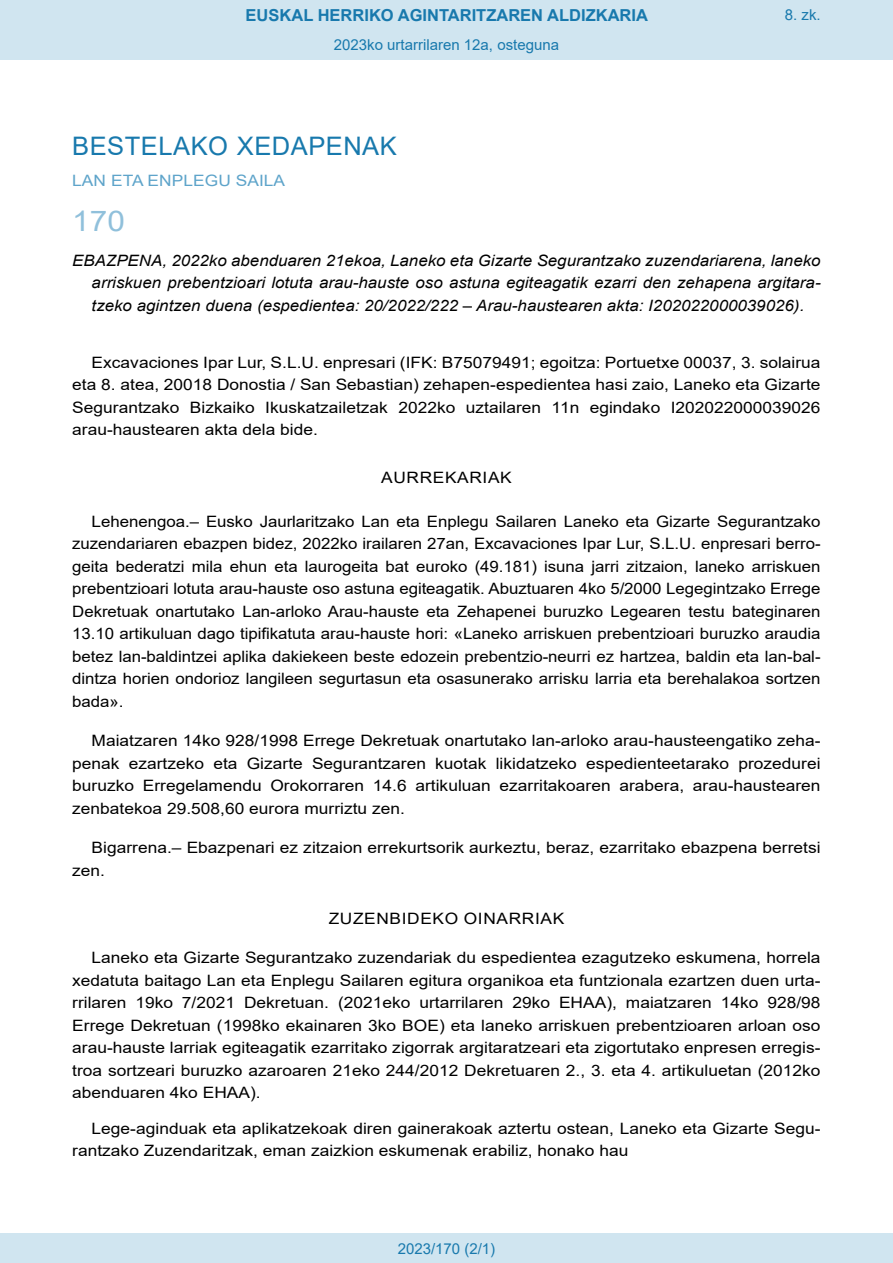
<style>
.page{position:relative;width:893px;height:1263px;background:#fff}
.page>*{position:absolute;margin:0;border:0;box-sizing:border-box;transform-origin:0 0}
.BOPVOrden{font:28.5px "Arial";color:#90c0db;scale:1.11 1}
.BOPVSeccion{font:25.5px "Arial";letter-spacing:.02em;color:#1879ad}
.t1{font:700 16.5px "Arial";color:#1879ad}
.BOPVDetalle{font:15.6px/22.5px "Arial";color:#000;text-align:justify;scale:1.11 1}
.BOPVTitulo{font:italic 15.6px/22.5px "Arial";color:#000;text-align:justify;scale:1.07 1}
.BOPVClave{font:15.6px "Arial";letter-spacing:.035em;color:#000;scale:1.11 1}
.BOPVOrganismo{font:15.6px "Arial";letter-spacing:.005em;color:#5ea4ca;scale:1.11 1}
.Paginacion_Centro{font:15px "Arial";color:#1879ad}
</style>
<div class="page">
<div style="left:0;top:0;width:893px;height:60px;background:#d0e5f0"></div>
<div style="left:0;top:1233px;width:893px;height:30px;background:#d0e5f0"></div>
<p class="t1" style="left:246px;top:3px;width:404px">EUSKAL HERRIKO AGINTARITZAREN ALDIZKARIA</p>
<p class="Paginacion_Centro" style="left:334px;top:35px;width:227px">2023ko urtarrilaren 12a, osteguna</p>
<p class="Paginacion_Centro" style="left:785px;top:5px;width:37px">8. zk.</p>
<p class="BOPVSeccion" style="left:72px;top:128px;width:326px">BESTELAKO XEDAPENAK</p>
<p class="BOPVOrganismo" style="left:72px;top:170px;width:193px">LAN ETA ENPLEGU SAILA</p>
<p class="BOPVOrden" style="left:72px;top:201px;width:49px">170</p>
<p class="BOPVTitulo" style="left:92px;top:249px;width:683px;text-indent:-19px">EBAZPENA, 2022ko abenduaren 21ekoa, Laneko eta Gizarte Segurantzako zuzendariarena, laneko arriskuen prebentzioari lotuta arau-hauste oso astuna egiteagatik ezarri den zehapena argitara&shy;tzeko agintzen duena (espedientea: 20/2022/222 – Arau-haustearen akta: I202022000039026).</p>
<p class="BOPVDetalle" style="left:72px;top:351px;width:676px;text-indent:19px">Excavaciones Ipar Lur, S.L.U. enpresari (IFK: B75079491; egoitza: Portuetxe 00037, 3. solairua eta 8. atea, 20018 Donostia / San Sebastian) zehapen-espedientea hasi zaio, Laneko eta Gizarte Segurantzako Bizkaiko Ikuskatzailetzak 2022ko uztailaren 11n egindako I202022000039026 arau-haustearen akta dela bide.</p>
<p class="BOPVClave" style="left:381px;top:467px;width:119px">AURREKARIAK</p>
<p class="BOPVDetalle" style="left:72px;top:510px;width:676px;text-indent:19px">Lehenengoa.– Eusko Jaurlaritzako Lan eta Enplegu Sailaren Laneko eta Gizarte Segurantzako zuzendariaren ebazpen bidez, 2022ko irailaren 27an, Excavaciones Ipar Lur, S.L.U. enpresari berro&shy;geita bederatzi mila ehun eta laurogeita bat euroko (49.181) isuna jarri zitzaion, laneko arriskuen prebentzioari lotuta arau-hauste oso astuna egiteagatik. Abuztuaren 4ko 5/2000 Legegintzako Errege Dekretuak onartutako Lan-arloko Arau-hauste eta Zehapenei buruzko Legearen testu bateginaren 13.10 artikuluan dago tipifikatuta arau-hauste hori: «Laneko arriskuen prebentzioari buruzko araudia betez lan-baldintzei aplika dakiekeen beste edozein prebentzio-neurri ez hartzea, baldin eta lan-bal&shy;dintza horien ondorioz langileen segurtasun eta osasunerako arrisku larria eta berehalakoa sortzen bada».</p>
<p class="BOPVDetalle" style="left:72px;top:729px;width:676px;text-indent:19px">Maiatzaren 14ko 928/1998 Errege Dekretuak onartutako lan-arloko arau-hausteengatiko zeha&shy;penak ezartzeko eta Gizarte Segurantzaren kuotak likidatzeko espedienteetarako prozedurei buruzko Erregelamendu Orokorraren 14.6 artikuluan ezarritakoaren arabera, arau-haustearen zenbatekoa 29.508,60 eurora murriztu zen.</p>
<p class="BOPVDetalle" style="left:72px;top:836px;width:676px;text-indent:19px">Bigarrena.– Ebazpenari ez zitzaion errekurtsorik aurkeztu, beraz, ezarritako ebazpena berretsi zen.</p>
<p class="BOPVClave" style="left:329px;top:908px;width:214px">ZUZENBIDEKO OINARRIAK</p>
<p class="BOPVDetalle" style="left:72px;top:946px;width:676px;text-indent:19px">Laneko eta Gizarte Segurantzako zuzendariak du espedientea ezagutzeko eskumena, horrela xedatuta baitago Lan eta Enplegu Sailaren egitura organikoa eta funtzionala ezartzen duen urta&shy;rrilaren 19ko 7/2021 Dekretuan. (2021eko urtarrilaren 29ko EHAA), maiatzaren 14ko 928/98<br>Errege Dekretuan (1998ko ekainaren 3ko BOE) eta laneko arriskuen prebentzioaren arloan oso arau-hauste larriak egiteagatik ezarritako zigorrak argitaratzeari eta zigortutako enpresen erregis&shy;troa sortzeari buruzko azaroaren 21eko 244/2012 Dekretuaren 2., 3. eta 4. artikuluetan (2012ko abenduaren 4ko EHAA).</p>
<p class="BOPVDetalle" style="left:72px;top:1117px;width:676px;text-indent:19px">Lege-aginduak eta aplikatzekoak diren gainerakoak aztertu ostean, Laneko eta Gizarte Segu&shy;rantzako Zuzendaritzak, eman zaizkion eskumenak erabiliz, honako hau</p>
<p class="Paginacion_Centro" style="left:398px;top:1238px;width:99px">2023/170 (2/1)</p>
</div>
